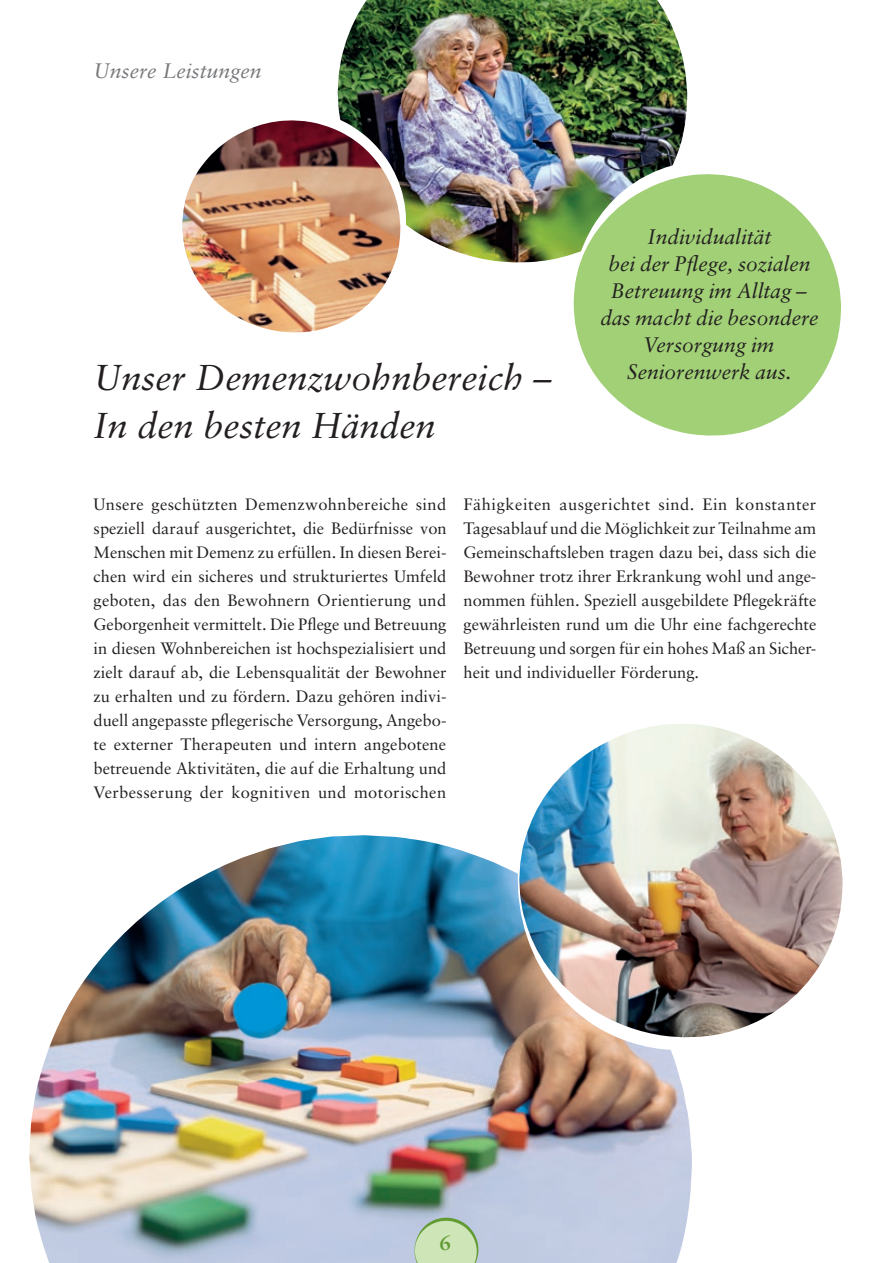
<style>
.page{position:relative;width:893px;height:1263px;background:#fff}
.page>*{position:absolute;margin:0;border:0;box-sizing:border-box;transform-origin:0 0}
.t1{font:italic 36px/48px "Sabon LT Pro";color:#231f20}
.t2{font:italic 21px/27px "Sabon LT Pro";color:#231f20;text-align:center}
.t3{font:italic 21px "Sabon LT Pro";color:#76787b}
.t4{font:700 21px "Sabon LT Pro";color:#629b31}
.t5{font:16.5px/24px "Sabon LT Pro";color:#231f20;text-align:justify}
</style>
<div class="page">
<img style="left:29px;top:835px;width:663px;height:428px">
<img style="left:518px;top:724px;width:325px;height:326px">
<svg style="left:415px;top:1217px;width:63px;height:46px;background:#c1d9b3"></svg>
<img style="left:337px;top:0;width:351px;height:263px">
<svg style="left:572px;top:160px;width:269px;height:276px;fill:#a1d076"></svg>
<img style="left:182px;top:109px;width:224px;height:224px">
<p class="t3" style="left:94px;top:57px;width:170px">Unsere Leistungen</p>
<h1 class="t1" style="left:94px;top:353px;width:460px">Unser Demenzwohnbereich –<br>In den besten Händen</h1>
<p class="t2" style="left:600px;top:222px;width:220px">Individualität<br>bei der Pflege, sozialen<br>Betreuung im Alltag – das macht die besondere<br>Versorgung im<br>Seniorenwerk aus.</p>
<p class="t5" style="left:94px;top:492px;width:355px">Unsere geschützten Demenzwohnbereiche sind speziell darauf ausgerichtet, die Bedürfnisse von Menschen mit Demenz zu erfüllen. In diesen Berei&shy;chen wird ein sicheres und strukturiertes Umfeld geboten, das den Bewohnern Orientierung und Geborgenheit vermittelt. Die Pflege und Betreuung in diesen Wohnbereichen ist hochspezialisiert und zielt darauf ab, die Lebensqualität der Bewohner zu erhalten und zu fördern. Dazu gehören indivi&shy;duell angepasste pflegerische Versorgung, Angebo&shy;te externer Therapeuten und intern angebotene betreuende Aktivitäten, die auf die Erhaltung und Verbesserung der kognitiven und motorischen</p>
<p class="t5" style="left:463px;top:492px;width:354px">Fähigkeiten ausgerichtet sind. Ein konstanter Tagesablauf und die Möglichkeit zur Teilnahme am Gemeinschaftsleben tragen dazu bei, dass sich die Bewohner trotz ihrer Erkrankung wohl und ange&shy;nommen fühlen. Speziell ausgebildete Pflegekräfte gewährleisten rund um die Uhr eine fachgerechte Betreuung und sorgen für ein hohes Maß an Sicher&shy;heit und individueller Förderung.</p>
<p class="t4" style="left:439px;top:1229px;width:13px">6</p>
</div>
